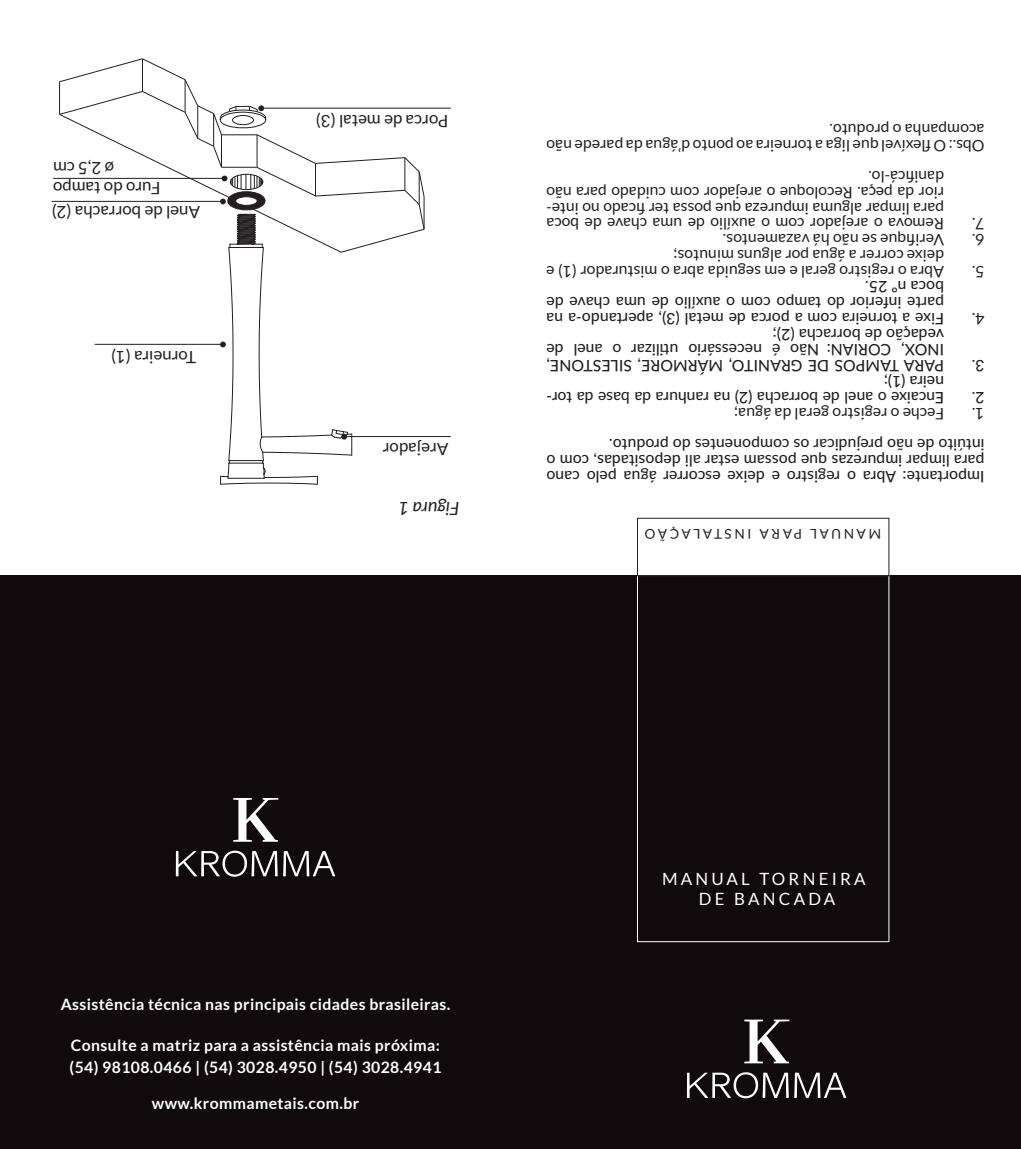
<style>
.page{position:relative;width:1021px;height:1149px;background:#fff}
.page>*{position:absolute;margin:0;border:0;box-sizing:border-box;transform-origin:0 0}
.t1{font:italic 18px "Lato";color:#231f20}
.t2{font:16.88px/20.2px "Lato";color:#231f20;text-align:right}
.t3{font:16.88px/20.2px "Lato";letter-spacing:.19em;color:#fff;text-align:center}
.t4{font:500 15.75px/15.8px "Lato";letter-spacing:.005em;color:#231f20}
.t5{font:15.75px/15.8px "Lato";letter-spacing:.005em;color:#231f20}
.t6{font:700 15.75px/22.5px "Lato";letter-spacing:.025em;color:#fff}
.t7{font:300 13.5px "Lato";letter-spacing:.025em;color:#fff}
.t8{font:13.5px "Lato";letter-spacing:.2em;color:#231f20}
</style>
<div class="page">
<div style="left:0;top:576px;width:1020px;height:572px;background:#110a0c"></div>
<div style="left:637px;top:574px;width:252px;height:367px;border:1px solid #fff"></div>
<div style="left:637px;top:518px;width:252px;height:58px;border:1px solid #231f20"></div>
<svg style="left:686px;top:1019px;width:160px;height:78px"></svg>
<svg style="left:233px;top:798px;width:45px;height:43px"></svg>
<svg style="left:176px;top:850px;width:159px;height:26px"></svg>
<hr style="left:344px;top:436px;width:107px;height:1px;background:#231f20">
<hr style="left:262px;top:108px;width:189px;height:1px;background:#231f20">
<hr style="left:52px;top:201px;width:171px;height:1px;background:#231f20">
<hr style="left:53px;top:178px;width:171px;height:1px;background:#231f20">
<svg style="left:58px;top:58px;width:367px;height:427px"></svg>
<p class="t2" style="left:161px;top:198px;width:109px;rotate:-180deg">Furo do tampo ø 2,5 cm</p>
<p class="t2" style="left:200px;top:222px;width:150px;rotate:-180deg">Anel de borracha (2)</p>
<p class="t2" style="left:196px;top:367px;width:87px;rotate:-180deg">Torneira (1)</p>
<p class="t2" style="left:448px;top:131px;width:134px;rotate:-180deg">Porca de metal (3)</p>
<p class="t2" style="left:448px;top:459px;width:67px;rotate:-180deg">Arejador</p>
<p class="t1" style="left:459px;top:518px;width:62px;rotate:-180deg">Figura 1</p>
<p class="t5" style="left:984px;top:153px;width:439px;rotate:-180deg">Obs.: O flexível que liga a torneira ao ponto d’água da parede não acompanha o produto.</p>
<p class="t5" style="left:944px;top:216px;width:399px;text-align:justify;rotate:-180deg">para limpar alguma impureza que possa ter ficado no inte&shy;rior da peça. Recoloque o arejador com cuidado para não danificá-lo.</p>
<p class="t5" style="left:944px;top:232px;width:399px;rotate:-180deg">Remova o arejador com o auxílio de uma chave de boca</p>
<p class="t5" style="left:984px;top:232px;width:14px;rotate:-180deg">7.</p>
<p class="t5" style="left:944px;top:263px;width:272px;rotate:-180deg">deixe correr a água por alguns minutos;<br>Verifique se não há vazamentos.</p>
<p class="t5" style="left:984px;top:248px;width:14px;rotate:-180deg">6.</p>
<p class="t5" style="left:944px;top:279px;width:399px;rotate:-180deg">Abra o registro geral e em seguida abra o misturador (1) e</p>
<p class="t5" style="left:984px;top:279px;width:14px;rotate:-180deg">5.</p>
<p class="t4" style="left:944px;top:311px;width:399px;rotate:-180deg">parte inferior do tampo com o auxílio de uma chave de boca nº 25.</p>
<p class="t4" style="left:944px;top:358px;width:399px;rotate:-180deg">INOX, CORIAN:<br>vedação de borracha (2);<br>Fixe a torneira com a porca de metal (3), apertando-a na</p>
<p class="t4" style="left:984px;top:327px;width:14px;rotate:-180deg">4.</p>
<p class="t4" style="left:819px;top:358px;width:274px;rotate:-180deg">Não é necessário utilizar o anel de</p>
<p class="t4" style="left:944px;top:390px;width:399px;rotate:-180deg">neira (1);<br>PARA TAMPOS DE GRANITO, MÁRMORE, SILESTONE,</p>
<p class="t4" style="left:984px;top:374px;width:14px;rotate:-180deg">3.</p>
<p class="t4" style="left:944px;top:406px;width:399px;rotate:-180deg">Encaixe o anel de borracha (2) na ranhura da base da tor-</p>
<p class="t4" style="left:984px;top:406px;width:14px;rotate:-180deg">2.</p>
<p class="t5" style="left:944px;top:421px;width:211px;rotate:-180deg">Feche o registro geral da água;</p>
<p class="t5" style="left:984px;top:421px;width:14px;rotate:-180deg">1.</p>
<p class="t4" style="left:984px;top:484px;width:439px;text-align:justify;rotate:-180deg">Importante: Abra o registro e deixe escorrer água pelo cano para limpar impurezas que possam estar ali depositadas, com o intúito de não prejudicar os componentes do produto.</p>
<p class="t8" style="left:881px;top:541px;width:238px;rotate:-180deg">MANUAL PARA INSTALAÇÃO</p>
<p class="t6" style="left:61px;top:992px;width:391px">Assistência técnica nas principais cidades brasileiras.</p>
<p class="t6" style="left:70px;top:1033px;width:373px">Consulte a matriz para a assistência mais próxima: (54) 98108.0466 | (54) 3028.4950 | (54) 3028.4941</p>
<p class="t6" style="left:152px;top:1091px;width:209px">www.krommametais.com.br</p>
<p class="t7" style="left:97px;top:1033px;width:318px">Assistência técnica nas principais cidades brasileiras.</p>
<p class="t3" style="left:662px;top:868px;width:205px">MANUAL TORNEIRA<br>DE BANCADA</p>
</div>
